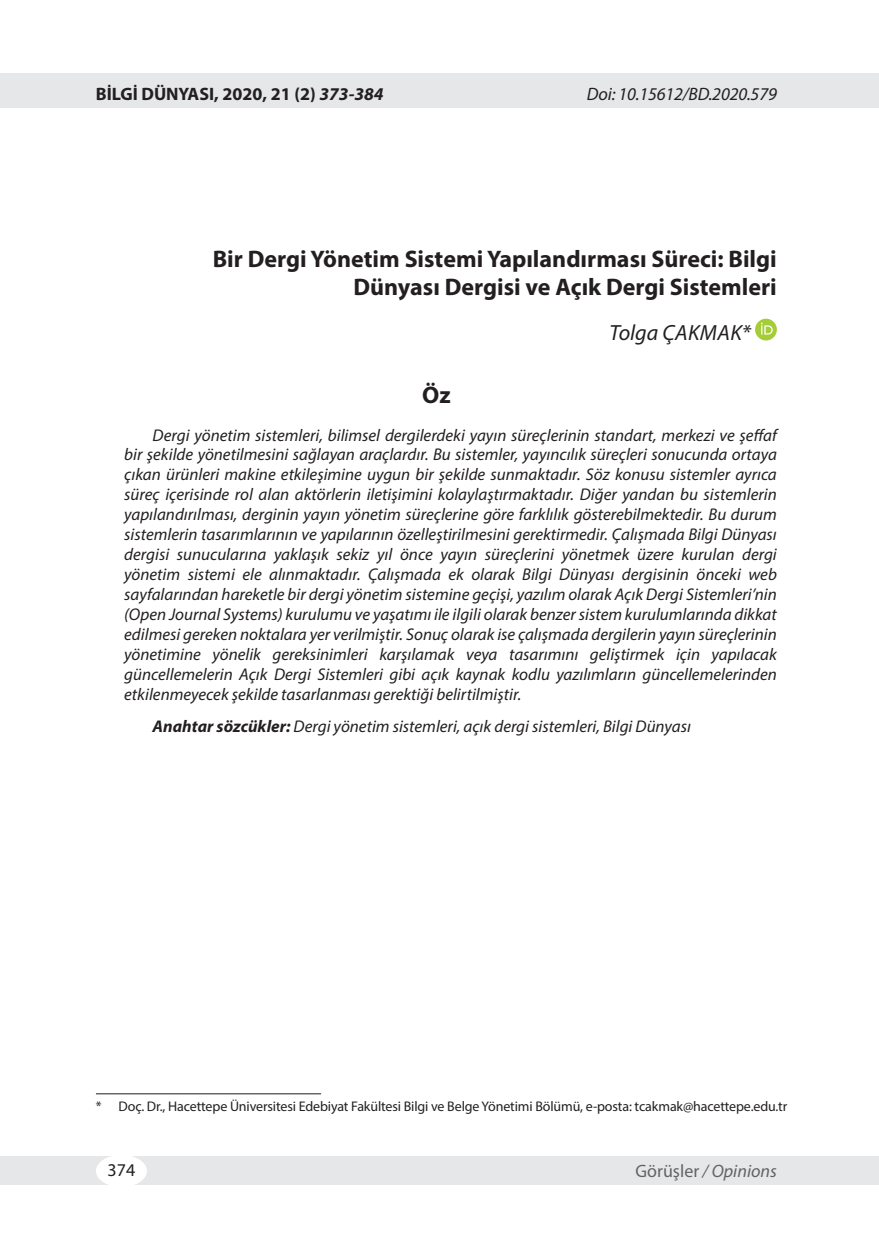
<style>
.page{position:relative;width:879px;height:1253px;background:#fff}
.page>*{position:absolute;margin:0;border:0;box-sizing:border-box;transform-origin:0 0}
.t1{font:700 24px/28px "Myriad Pro";color:#231f20;text-align:right}
.t2{font:italic 22px "Myriad Pro";letter-spacing:.02em;color:#231f20}
.t3{font:700 18px "Myriad Pro";color:#231f20}
.t4{font:italic 18px "Myriad Pro";letter-spacing:-.01em;color:#231f20}
.t5{font:italic 18px "Myriad Pro";color:#636366}
.t6{font:18px "Myriad Pro";color:#231f20}
.t7{font:italic 17px/20px "Myriad Pro";color:#231f20;text-align:justify}
.t8{font:14px "Myriad Pro";letter-spacing:-.01em;color:#231f20}
.s1{font-style:italic}
.s2{font-weight:700}
.s3{font-style:normal}
</style>
<div class="page">
<div style="left:0;top:74px;width:879px;height:34px;background:#e6e7e9"></div>
<div style="left:0;top:1156px;width:879px;height:28px;background:#e6e7e9"></div>
<div style="left:96px;top:1155px;width:51px;height:32px;background:#fff;border-radius:50%"></div>
<div style="left:755px;top:319px;width:22px;height:21px;background:#a5cd39;border-radius:50%"></div>
<svg style="left:761px;top:323px;width:12px;height:12px"></svg>
<hr style="left:96px;top:1093px;width:225px;height:1px;background:#231f20">
<p class="t3" style="left:96px;top:82px;width:289px">BİLGİ DÜNYASI, 2020, 21 (2) <span class="s1">373-384</span></p>
<p class="t4" style="left:587px;top:83px;width:191px">Doi: 10.15612/BD.2020.579</p>
<h1 class="t1" style="left:213px;top:245px;width:565px">Bir Dergi Yönetim Sistemi Yapılandırması Süreci: Bilgi<br>Dünyası Dergisi ve Açık Dergi Sistemleri</h1>
<p class="t2" style="left:609px;top:319px;width:143px">Tolga ÇAKMAK*</p>
<h1 class="t1" style="left:422px;top:381px;width:30px">Öz</h1>
<p class="t7" style="left:124px;top:424px;width:654px;text-indent:28px">Dergi yönetim sistemleri, bilimsel dergilerdeki yayın süreçlerinin standart, merkezi ve şeffaf bir şekilde yönetilmesini sağlayan araçlardır. Bu sistemler, yayıncılık süreçleri sonucunda ortaya çıkan ürünleri makine etkileşimine uygun bir şekilde sunmaktadır. Söz konusu sistemler ayrıca süreç içerisinde rol alan aktörlerin iletişimini kolaylaştırmaktadır. Diğer yandan bu sistemlerin yapılandırılması, derginin yayın yönetim süreçlerine göre farklılık gösterebilmektedir. Bu durum sistemlerin tasarımlarının ve yapılarının özelleştirilmesini gerektirmedir. Çalışmada Bilgi Dünyası dergisi sunucularına yaklaşık sekiz yıl önce yayın süreçlerini yönetmek üzere kurulan dergi yönetim sistemi ele alınmaktadır. Çalışmada ek olarak Bilgi Dünyası dergisinin önceki web sayfalarından hareketle bir dergi yönetim sistemine geçişi, yazılım olarak Açık Dergi Sistemleri’nin (Open Journal Systems) kurulumu ve yaşatımı ile ilgili olarak benzer sistem kurulumlarında dikkat edilmesi gereken noktalara yer verilmiştir. Sonuç olarak ise çalışmada dergilerin yayın süreçlerinin yönetimine yönelik gereksinimleri karşılamak veya tasarımını geliştirmek için yapılacak güncellemelerin Açık Dergi Sistemleri gibi açık kaynak kodlu yazılımların güncellemelerinden etkilenmeyecek şekilde tasarlanması gerektiği belirtilmiştir.</p>
<p class="t7" style="left:153px;top:716px;width:540px"><span class="s2">Anahtar sözcükler:</span> Dergi yönetim sistemleri, açık dergi sistemleri, Bilgi Dünyası</p>
<p class="t8" style="left:96px;top:1098px;width:693px">* Doç. Dr., Hacettepe Üniversitesi Edebiyat Fakültesi Bilgi ve Belge Yönetimi Bölümü, e-posta: tcakmak@hacettepe.edu.tr</p>
<p class="t6" style="left:108px;top:1159px;width:29px">374</p>
<p class="t5" style="left:635px;top:1160px;width:143px"><span class="s3">Görüşler</span> / Opinions</p>
</div>
